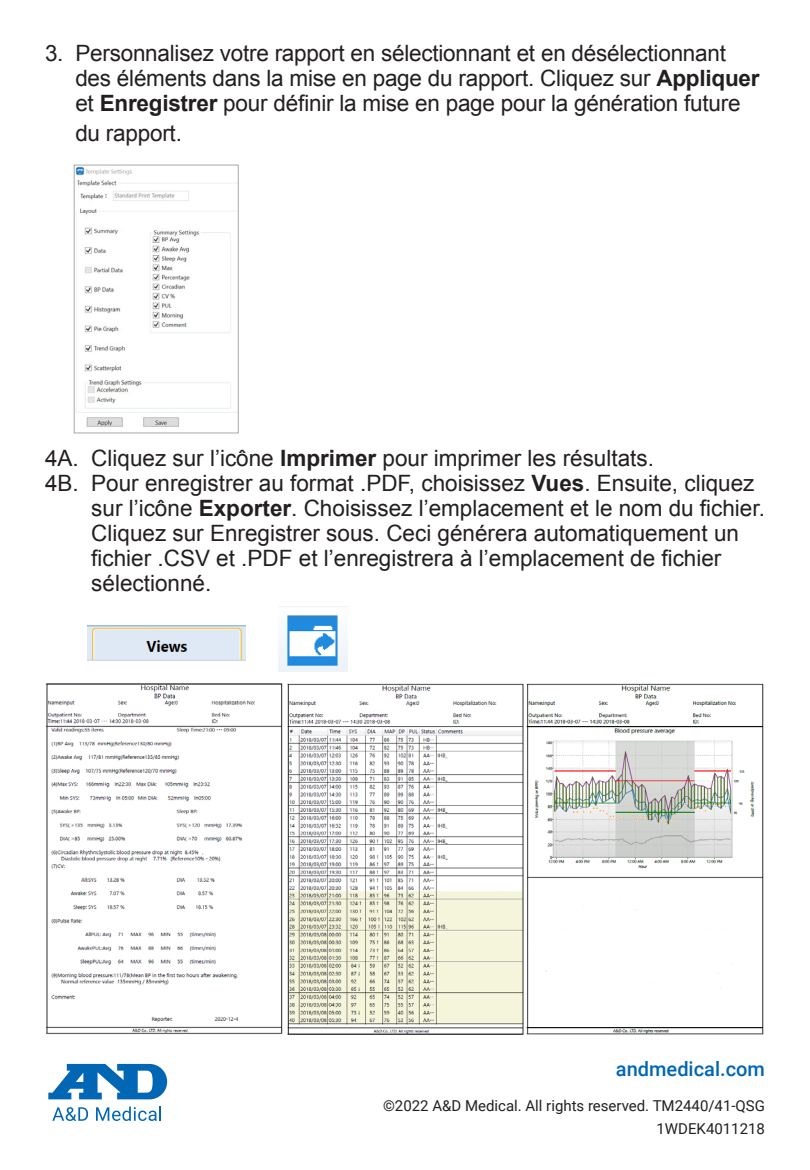
<style>
.page{position:relative;width:810px;height:1170px;background:#fff}
.page>*{position:absolute;margin:0;border:0;box-sizing:border-box;transform-origin:0 0}
.Body{font:22.5px/25px "Arial";color:#231f20}
.t1{font:500 20px "Roboto";color:#0166b3}
.t2{font:15px "Roboto";color:#231f20}
.s1{font-weight:700}
</style>
<div class="page">
<img style="left:88px;top:626px;width:158px;height:35px">
<img style="left:278px;top:606px;width:70px;height:65px">
<svg style="left:52px;top:1107px;width:36px;height:14px"></svg>
<svg style="left:96px;top:1107px;width:65px;height:14px"></svg>
<svg style="left:48px;top:1064px;width:119px;height:35px"></svg>
<img style="left:46px;top:683px;width:237px;height:351px">
<img style="left:287px;top:683px;width:237px;height:352px">
<img style="left:527px;top:683px;width:237px;height:352px">
<img style="left:76px;top:167px;width:161px;height:260px">
<div style="left:74px;top:165px;width:165px;height:268px;border:1px solid #a8a9ad"></div>
<p class="Body" style="left:75px;top:41px;width:686px;text-indent:-30px">3. Personnalisez votre rapport en sélectionnant et en désélectionnant des éléments dans la mise en page du rapport. Cliquez sur <span class="s1">Appliquer </span>et <span class="s1">Enregistrer</span> pour définir la mise en page pour la génération future</p>
<p class="Body" style="left:75px;top:121px;width:108px">du rapport.</p>
<p class="Body" style="left:45px;top:446px;width:610px">4A. Cliquez sur l’icône <span class="s1">Imprimer</span> pour imprimer les résultats.</p>
<p class="Body" style="left:91px;top:471px;width:675px;text-indent:-46px">4B. Pour enregistrer au format .PDF, choisissez <span class="s1">Vues</span>. Ensuite, cliquez sur l’icône <span class="s1">Exporter</span>. Choisissez l’emplacement et le nom du fichier.<br>Cliquez sur Enregistrer sous. Ceci générera automatiquement un fichier .CSV et .PDF et l’enregistrera à l’emplacement de fichier sélectionné.</p>
<p class="t1" style="left:616px;top:1055px;width:150px">andmedical.com</p>
<p class="t2" style="left:383px;top:1095px;width:383px">©2022 A&amp;D Medical. All rights reserved. TM2440/41-QSG</p>
<p class="t2" style="left:657px;top:1118px;width:110px">1WDEK4011218</p>
</div>
